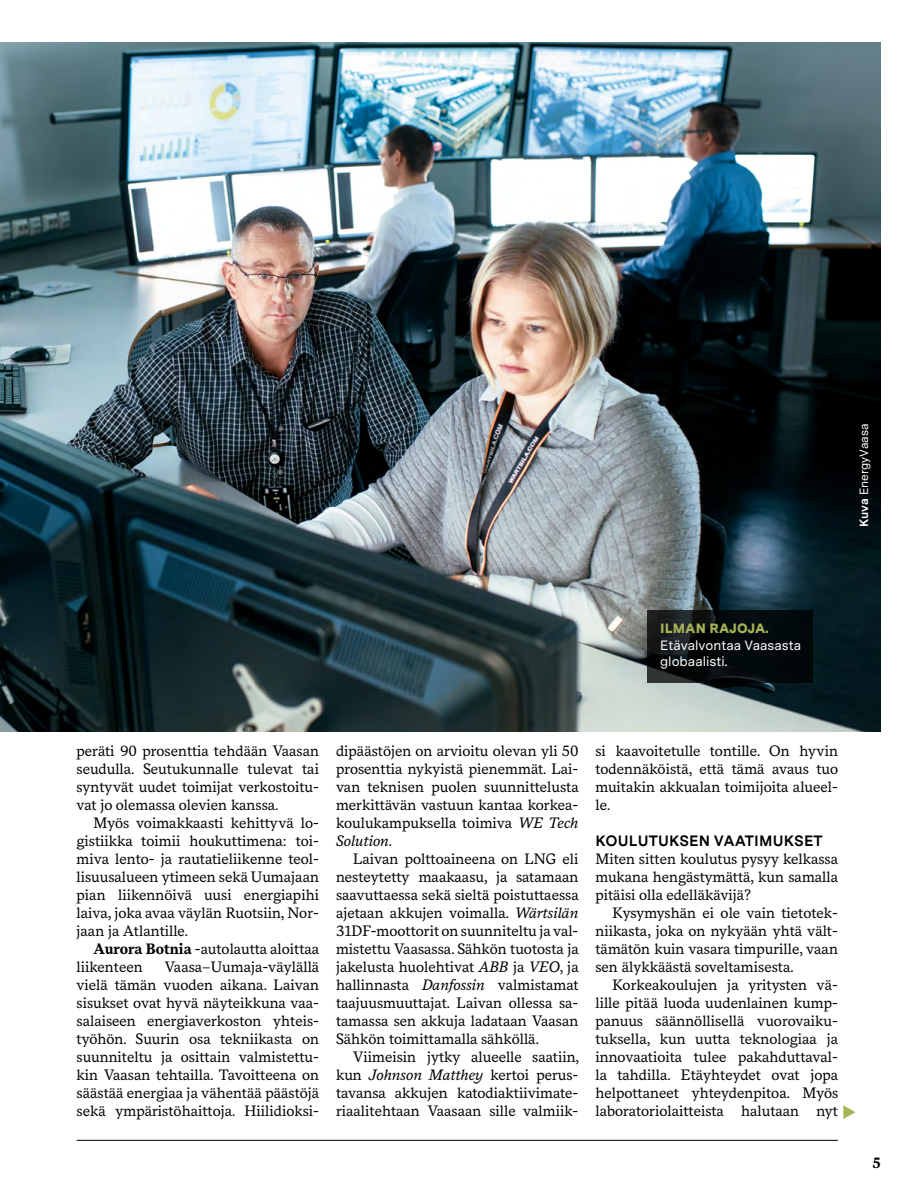
<style>
.page{position:relative;width:923px;height:1191px;background:#fff}
.page>*{position:absolute;margin:0;border:0;box-sizing:border-box;transform-origin:0 0}
.t1{font:15px/18px "Messina Serif";color:#000;text-align:justify}
.t2{font:700 15px "Messina Sans";letter-spacing:.01em;color:#000}
.t3{font:700 15px "Messina Serif";color:#000}
.t4{font:13.5px/16.5px "Messina Sans";color:#fff}
.t5{font:900 13.5px "Messina Sans";letter-spacing:.01em;color:#a7b255}
.t6{font:12px "Messina Sans";color:#fff}
.s1{font-weight:700}
.s2{font-style:italic}
.s3{color:#a7b255}
</style>
<div class="page">
<img style="left:0;top:43px;width:880px;height:688px">
<hr style="left:77px;top:1140px;width:761px;height:1px;background:#000">
<svg style="left:647px;top:610px;width:166px;height:72px;background:#080e0f"></svg>
<p class="t6" style="left:855px;top:527px;width:106px;rotate:-90deg"><span class="s1">Kuva</span> EnergyVaasa</p>
<p class="t5" style="left:660px;top:618px;width:110px">ILMAN RAJOJA.</p>
<p class="t4" style="left:660px;top:636px;width:143px">Etävalvontaa Vaasasta globaalisti.</p>
<p class="t1" style="left:77px;top:741px;width:244px">peräti 90 prosenttia tehdään Vaasan seudulla. Seutukunnalle tulevat tai syntyvät uudet toimijat verkostoitu&shy;vat jo olemassa olevien kanssa.</p>
<p class="t1" style="left:77px;top:813px;width:244px;text-indent:17px">Myös voimakkaasti kehittyvä lo&shy;gistiikka toimii houkuttimena: toi&shy;miva lento- ja rautatieliikenne teol&shy;lisuusalueen ytimeen sekä Uumajaan pian liikennöivä uusi energiapihi laiva, joka avaa väylän Ruotsiin, Nor&shy;jaan ja Atlantille.</p>
<p class="t1" style="left:77px;top:939px;width:244px;text-indent:17px"><span class="s1">Aurora Botnia</span> -autolautta aloittaa liikenteen</p>
<p class="t1" style="left:77px;top:957px;width:244px;text-indent:88px">Vaasa–Uumaja-väylällä vielä tämän vuoden aikana. Laivan sisukset ovat hyvä näyteikkuna vaa&shy;salaiseen energiaverkoston yhteis&shy;työhön. Suurin osa tekniikasta on suunniteltu ja osittain valmistettu&shy;kin Vaasan tehtailla. Tavoitteena on säästää energiaa ja vähentää päästöjä sekä ympäristöhaittoja. Hiilidioksi-</p>
<p class="t1" style="left:336px;top:741px;width:244px">dipäästöjen on arvioitu olevan yli 50 prosenttia nykyistä pienemmät. Lai&shy;van teknisen puolen suunnittelusta merkittävän vastuun kantaa korkea&shy;koulukampuksella toimiva <span class="s2">WE Tech Solution</span>.</p>
<p class="t1" style="left:336px;top:849px;width:244px;text-indent:17px">Laivan polttoaineena on LNG eli nesteytetty maakaasu, ja satamaan saavuttaessa sekä sieltä poistuttaessa ajetaan akkujen voimalla. <span class="s2">Wärtsilän </span>31DF-moottorit on suunniteltu ja val&shy;mistettu Vaasassa. Sähkön tuotosta ja jakelusta huolehtivat <span class="s2">ABB</span> ja <span class="s2">VEO</span>, ja hallinnasta <span class="s2">Danfossin</span> valmistamat taajuusmuuttajat. Laivan ollessa sa&shy;tamassa sen akkuja ladataan Vaasan Sähkön toimittamalla sähköllä.</p>
<p class="t1" style="left:336px;top:1047px;width:245px;text-indent:17px">Viimeisin jytky alueelle saatiin, kun <span class="s2">Johnson Matthey</span> kertoi perus&shy;tavansa akkujen katodiaktiivimate&shy;riaalitehtaan Vaasaan sille valmiik-</p>
<p class="t1" style="left:595px;top:741px;width:244px">si kaavoitetulle tontille. On hyvin todennäköistä, että tämä avaus tuo muitakin akkualan toimijoita alueel&shy;le.</p>
<p class="t2" style="left:595px;top:830px;width:229px">KOULUTUKSEN VAATIMUKSET</p>
<p class="t1" style="left:595px;top:849px;width:244px">Miten sitten koulutus pysyy kelkassa mukana hengästymättä, kun samalla pitäisi olla edelläkävijä?</p>
<p class="t1" style="left:595px;top:903px;width:244px;text-indent:17px">Kysymyshän ei ole vain tietotek&shy;niikasta, joka on nykyään yhtä vält&shy;tämätön kuin vasara timpurille, vaan sen älykkäästä soveltamisesta.</p>
<p class="t1" style="left:595px;top:975px;width:244px;text-indent:17px">Korkeakoulujen ja yritysten vä&shy;lille pitää luoda uudenlainen kump&shy;panuus säännöllisellä vuorovaiku&shy;tuksella, kun uutta teknologiaa ja innovaatioita tulee pakahduttaval&shy;la tahdilla. Etäyhteydet ovat jopa helpottaneet yhteydenpitoa. Myös</p>
<p class="t1" style="left:595px;top:1101px;width:263px">laboratoriolaitteista halutaan nyt <span class="s3">◆</span></p>
<p class="t3" style="left:872px;top:1151px;width:10px">5</p>
</div>
